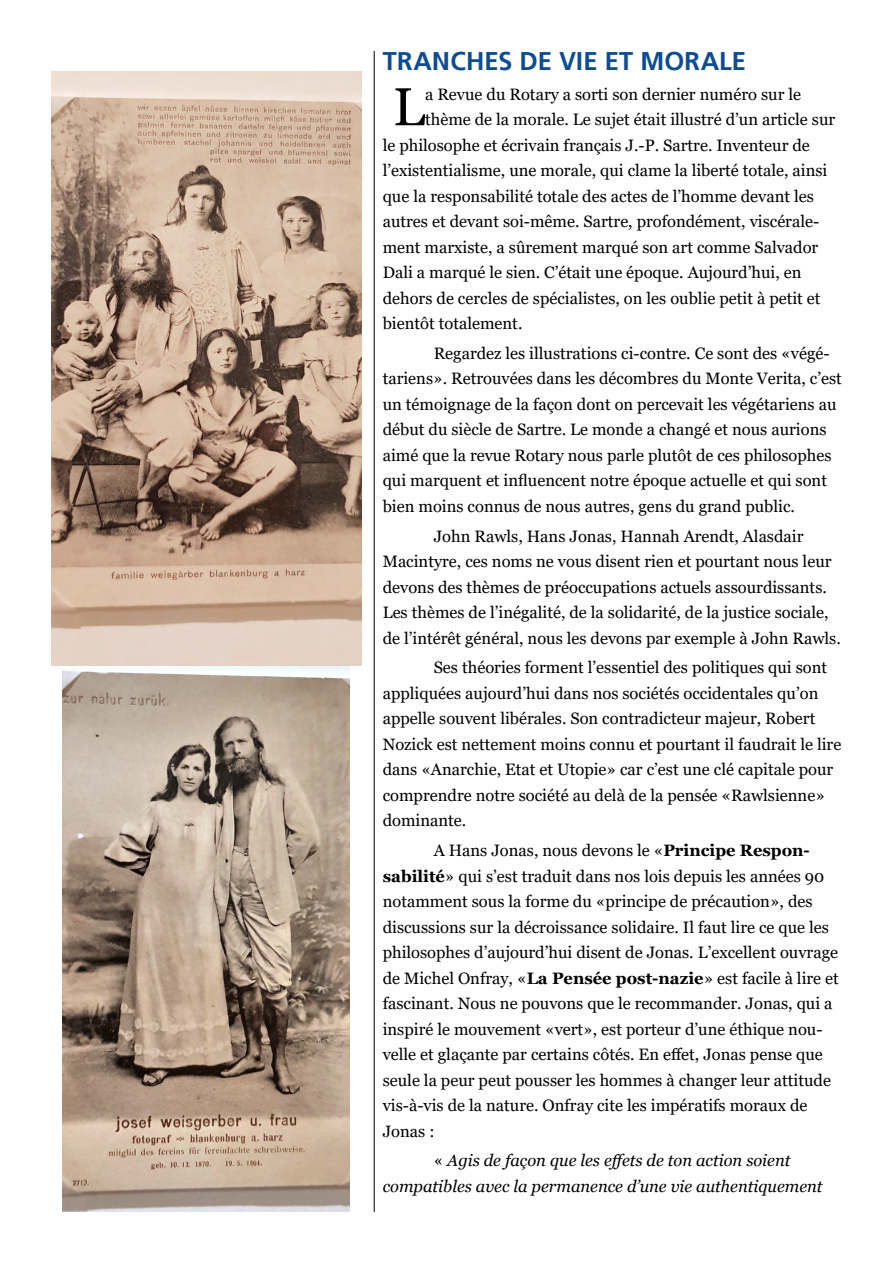
<style>
.page{position:relative;width:893px;height:1263px;background:#fff}
.page>*{position:absolute;margin:0;border:0;box-sizing:border-box;transform-origin:0 0}
.t1{font:53.25px "Georgia";color:#000}
.t2{font:700 25.5px "Frutiger Linotype";letter-spacing:.005em;color:#0d4c94}
.t3{font:16.5px/25.5px "Georgia";color:#000}
.t4{font:italic 16.5px/25.5px "Georgia";color:#000}
.s1{font-weight:700}
.s2{font-style:normal}
</style>
<div class="page">
<hr style="left:374px;top:51px;width:1px;height:1161px;background:#000">
<img style="left:63px;top:665px;width:287px;height:547px">
<img style="left:51px;top:71px;width:310px;height:594px">
<h2 class="t2" style="left:383px;top:46px;width:365px">TRANCHES DE VIE ET MORALE</h2>
<h1 class="t1" style="left:393px;top:75px;width:34px">L</h1>
<p class="t3" style="left:425px;top:82px;width:378px">a Revue du Rotary a sorti son dernier numéro sur le</p>
<p class="t3" style="left:425px;top:107px;width:412px">thème de la morale. Le sujet était illustré d’un article sur</p>
<p class="t3" style="left:383px;top:133px;width:429px">le philosophe et écrivain français J.-P. Sartre. Inventeur de</p>
<p class="t3" style="left:383px;top:158px;width:446px">l’existentialisme, une morale, qui clame la liberté totale, ainsi</p>
<p class="t3" style="left:383px;top:184px;width:433px">que la responsabilité totale des actes de l’homme devant les</p>
<p class="t3" style="left:383px;top:209px;width:438px">autres et devant soi-même. Sartre, profondément, viscérale-</p>
<p class="t3" style="left:383px;top:235px;width:437px">ment marxiste, a sûrement marqué son art comme Salvador</p>
<p class="t3" style="left:383px;top:260px;width:420px">Dali a marqué le sien. C’était une époque. Aujourd’hui, en</p>
<p class="t3" style="left:383px;top:286px;width:439px">dehors de cercles de spécialistes, on les oublie petit à petit et</p>
<p class="t3" style="left:383px;top:311px;width:141px">bientôt totalement.</p>
<p class="t3" style="left:383px;top:341px;width:461px;text-indent:51px">Regardez les illustrations ci-contre. Ce sont des «végé&shy;tariens». Retrouvées dans les décombres du Monte Verita, c’est un témoignage de la façon dont on percevait les végétariens au début du siècle de Sartre. Le monde a changé et nous aurions aimé que la revue Rotary nous parle plutôt de ces philosophes qui marquent et influencent notre époque actuelle et qui sont bien moins connus de nous autres, gens du grand public.</p>
<p class="t3" style="left:383px;top:524px;width:460px;text-indent:51px">John Rawls, Hans Jonas, Hannah Arendt, Alasdair Macintyre, ces noms ne vous disent rien et pourtant nous leur devons des thèmes de préoccupations actuels assourdissants.<br>Les thèmes de l’inégalité, de la solidarité, de la justice sociale, de l’intérêt général, nous les devons par exemple à John Rawls.</p>
<p class="t3" style="left:383px;top:655px;width:460px;text-indent:51px">Ses théories forment l’essentiel des politiques qui sont appliquées aujourd’hui dans nos sociétés occidentales qu’on appelle souvent libérales. Son contradicteur majeur, Robert Nozick est nettement moins connu et pourtant il faudrait le lire dans «Anarchie, Etat et Utopie» car c’est une clé capitale pour comprendre notre société au delà de la pensée «Rawlsienne» dominante.</p>
<p class="t3" style="left:383px;top:838px;width:458px;text-indent:51px">A Hans Jonas, nous devons le «<span class="s1">Principe Respon&shy;sabilité</span>» qui s’est traduit dans nos lois depuis les années 90 notamment sous la forme du «principe de précaution», des discussions sur la décroissance solidaire. Il faut lire ce que les philosophes d’aujourd’hui disent de Jonas. L’excellent ouvrage de Michel Onfray, «<span class="s1">La Pensée post-nazie</span>» est facile à lire et fascinant. Nous ne pouvons que le recommander. Jonas, qui a inspiré le mouvement «vert», est porteur d’une éthique nou&shy;velle et glaçante par certains côtés. En effet, Jonas pense que seule la peur peut pousser les hommes à changer leur attitude vis-à-vis de la nature. Onfray cite les impératifs moraux de Jonas :</p>
<p class="t4" style="left:383px;top:1148px;width:441px;text-indent:51px"><span class="s2">«</span> Agis de façon que les effets de ton action soient compatibles avec la permanence d’une vie authentiquement</p>
</div>
